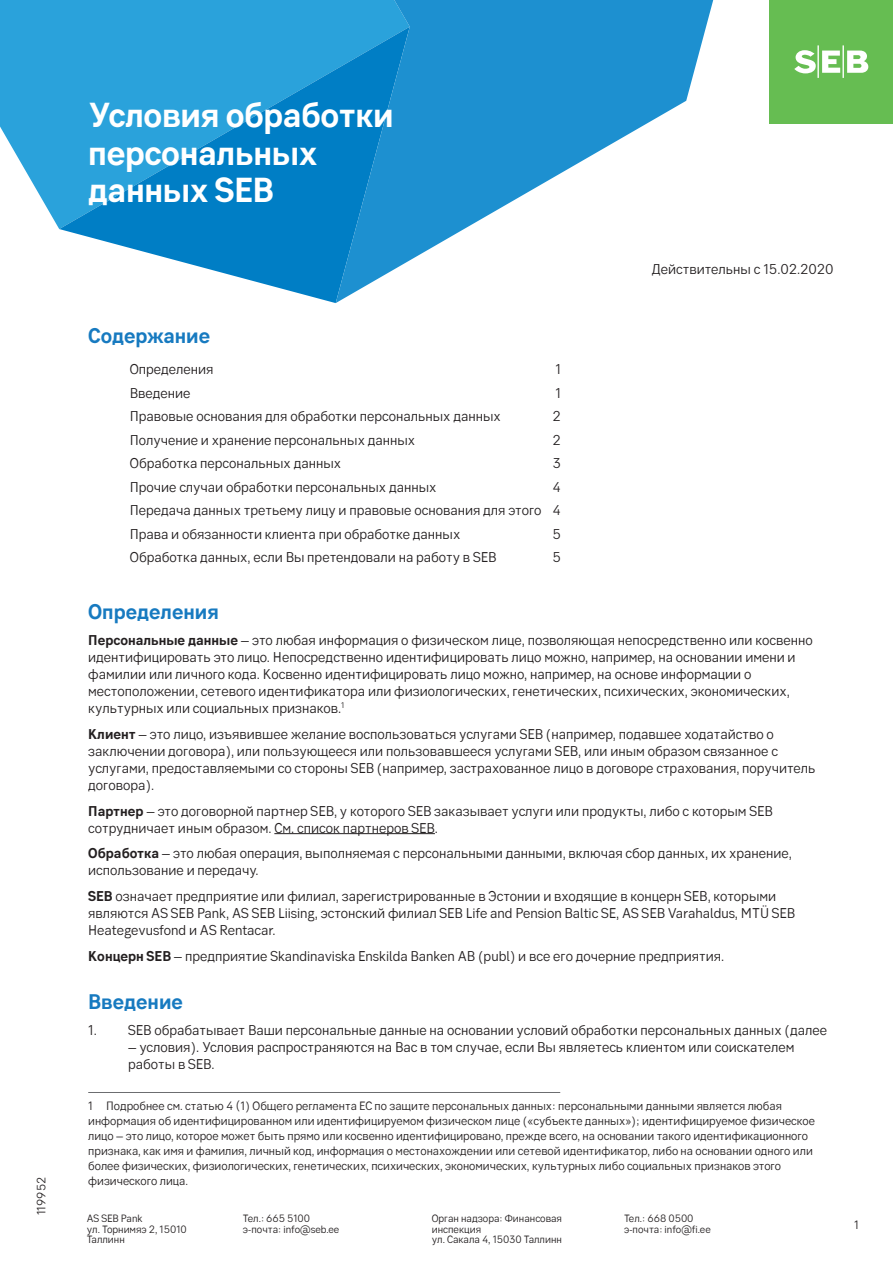
<style>
.page{position:relative;width:893px;height:1263px;background:#fff}
.page>*{position:absolute;margin:0;border:0;box-sizing:border-box;transform-origin:0 0}
.t1{font:700 34.5px/37.5px "SEB Sans Serif";letter-spacing:-.01em;color:#fff}
.pealkiri_sinine{font:700 21px "SEB Sans Serif";color:#177ac0}
.Body_tekst_10_12_lep{font:14.1px/17.1px "SEB Sans Serif";color:#231f20}
.sisukord2{font:14.1px "SEB Sans Serif";color:#231f20}
.bodytext_10_12_lepin{font:14.1px/17.1px "SEB Sans Serif";color:#231f20}
.viide{font:12px/15px "SEB Sans Serif";color:#231f20}
.Body_tekst_10_12_lep-2{font:12px "SEB Sans Serif";color:#231f20}
.t2{font:10.5px/10.5px "SEB Sans Serif";color:#231f20}
.s1{font-weight:700}
</style>
<div class="page">
<svg style="left:0;top:0;width:207px;height:229px;fill:#2aa2db"></svg>
<svg style="left:59px;top:27px;width:148px;height:242px;background:#31a0d8"></svg>
<svg style="left:207px;top:0;width:507px;height:303px"></svg>
<div style="left:770px;top:0;width:123px;height:123px;background:#66bd52"></div>
<svg style="left:794px;top:45px;width:74px;height:33px"></svg>
<hr style="left:274px;top:833px;width:161px;height:1px;background:#231f20">
<hr style="left:88px;top:1092px;width:472px;height:1px;background:#6c6d70">
<p class="viide" style="left:34px;top:1215px;width:40px;rotate:-90deg">119952</p>
<h1 class="t1" style="left:88px;top:96px;width:307px">Условия обработки персональных данных SEB</h1>
<p class="pealkiri_sinine" style="left:88px;top:324px;width:123px">Содержание</p>
<p class="Body_tekst_10_12_lep" style="left:652px;top:260px;width:183px">Действительны с 15.02.2020</p>
<p class="sisukord2" style="left:130px;top:361px;width:85px">Определения</p>
<p class="sisukord2" style="left:555px;top:361px;width:7px">1</p>
<p class="sisukord2" style="left:130px;top:385px;width:62px">Введение</p>
<p class="sisukord2" style="left:555px;top:385px;width:7px">1</p>
<p class="sisukord2" style="left:130px;top:408px;width:373px">Правовые основания для обработки персональных данных</p>
<p class="sisukord2" style="left:552px;top:408px;width:10px">2</p>
<p class="sisukord2" style="left:130px;top:432px;width:287px">Получение и хранение персональных данных</p>
<p class="sisukord2" style="left:552px;top:432px;width:10px">2</p>
<p class="sisukord2" style="left:130px;top:455px;width:213px">Обработка персональных данных</p>
<p class="sisukord2" style="left:552px;top:455px;width:10px">3</p>
<p class="sisukord2" style="left:130px;top:478px;width:308px">Прочие случаи обработки персональных данных</p>
<p class="sisukord2" style="left:552px;top:478px;width:10px">4</p>
<p class="sisukord2" style="left:130px;top:502px;width:433px">Передача данных третьему лицу и правовые основания для этого 4</p>
<p class="sisukord2" style="left:130px;top:525px;width:332px">Права и обязанности клиента при обработке данных</p>
<p class="sisukord2" style="left:552px;top:525px;width:10px">5</p>
<p class="sisukord2" style="left:130px;top:549px;width:368px">Обработка данных, если Вы претендовали на работу в SEB</p>
<p class="sisukord2" style="left:552px;top:549px;width:10px">5</p>
<p class="pealkiri_sinine" style="left:88px;top:599px;width:132px">Определения</p>
<p class="Body_tekst_10_12_lep" style="left:88px;top:631px;width:726px"><span class="s1">Персональные данные</span> – это любая информация о физическом лице, позволяющая непосредственно или косвенно идентифицировать это лицо. Непосредственно идентифицировать лицо можно, например, на основании имени и фамилии или личного кода. Косвенно идентифицировать лицо можно, например, на основе информации о местоположении, сетевого идентификатора или физиологических, генетических, психических, экономических, культурных или социальных признаков.<sup>1</sup></p>
<p class="Body_tekst_10_12_lep" style="left:88px;top:725px;width:729px"><span class="s1">Клиент</span> – это лицо, изъявившее желание воспользоваться услугами SEB (например, подавшее ходатайство о заключении договора), или пользующееся или пользовавшееся услугами SEB, или иным образом связанное с услугами, предоставляемыми со стороны SEB (например, застрахованное лицо в договоре страхования, поручитель договора).</p>
<p class="Body_tekst_10_12_lep" style="left:88px;top:802px;width:686px"><span class="s1">Партнер</span> – это договорной партнер SEB, у которого SEB заказывает услуги или продукты, либо с которым SEB сотрудничает иным образом. См. список партнеров SEB.</p>
<p class="Body_tekst_10_12_lep" style="left:88px;top:845px;width:705px"><span class="s1">Обработка</span> – это любая операция, выполняемая с персональными данными, включая сбор данных, их хранение, использование и передачу.</p>
<p class="Body_tekst_10_12_lep" style="left:88px;top:887px;width:709px"><span class="s1">SEB</span> означает предприятие или филиал, зарегистрированные в Эстонии и входящие в концерн SEB, которыми являются AS SEB Pank, AS SEB Liising, эстонский филиал SEB Life and Pension Baltic SE, AS SEB Varahaldus, MTÜ SEB<br>Heategevusfond и AS Rentacar.</p>
<p class="Body_tekst_10_12_lep" style="left:88px;top:947px;width:637px"><span class="s1">Концерн SEB</span> – предприятие Skandinaviska Enskilda Banken AB (publ) и все его дочерние предприятия.</p>
<p class="pealkiri_sinine" style="left:88px;top:989px;width:96px">Введение</p>
<p class="bodytext_10_12_lepin" style="left:88px;top:1021px;width:740px">1. SEB обрабатывает Ваши персональные данные на основании условий обработки персональных данных (далее</p>
<p class="bodytext_10_12_lepin" style="left:128px;top:1038px;width:668px">– условия). Условия распространяются на Вас в том случае, если Вы являетесь клиентом или соискателем работы в SEB.</p>
<p class="viide" style="left:88px;top:1098px;width:728px">1 Подробнее см. статью 4 (1) Общего регламента ЕС по защите персональных данных: персональными данными является любая информация об идентифицированном или идентифицируемом физическом лице («субъекте данных»); идентифицируемое физическое лицо – это лицо, которое может быть прямо или косвенно идентифицировано, прежде всего, на основании такого идентификационного признака, как имя и фамилия, личный код, информация о местонахождении или сетевой идентификатор, либо на основании одного или более физических, физиологических, генетических, психических, экономических, культурных либо социальных признаков этого физического лица.</p>
<p class="t2" style="left:87px;top:1213px;width:102px">AS SEB Pank<br>ул. Торнимяэ 2, 15010<br>Таллинн</p>
<p class="t2" style="left:432px;top:1213px;width:132px">Орган надзора: Финансовая инспекция<br>ул. Сакала 4, 15030 Таллинн</p>
<p class="t2" style="left:243px;top:1213px;width:98px">Тел.: 665 5100 э-почта: info@seb.ee</p>
<p class="t2" style="left:624px;top:1213px;width:88px">Тел.: 668 0500 э-почта: info@fi.ee</p>
<p class="Body_tekst_10_12_lep-2" style="left:854px;top:1218px;width:6px">1</p>
</div>
